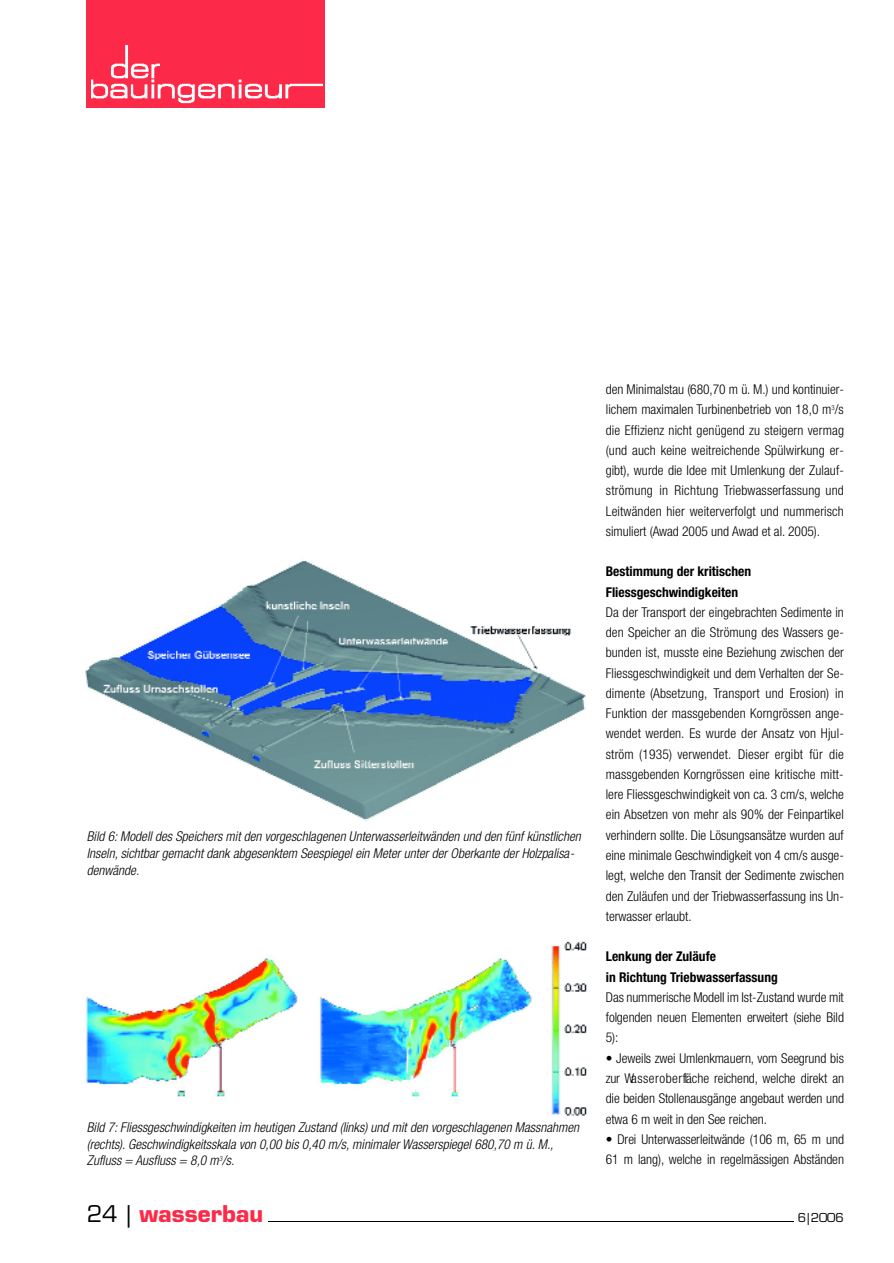
<style>
.page{position:relative;width:894px;height:1263px;background:#fff}
.page>*{position:absolute;margin:0;border:0;box-sizing:border-box;transform-origin:0 0}
.t1{font:700 22.5px "Eurostile LT";color:#fc2948}
.t2{font:300 condensed 13.5px/20.2px "Helvetica Neue LT";color:#000;text-align:justify}
.t3{font:italic 300 condensed 13.5px/16.5px "Helvetica Neue LT";color:#000}
.t4{font:700 condensed 13.5px/20.5px "Helvetica Neue LT";color:#000}
.t5{font:12px "Eurostile LT";color:#000}
.s1{font-weight:400;color:#000}
</style>
<div class="page">
<div style="left:87px;top:0;width:238px;height:108px;background:#fc2948"></div>
<img style="left:91px;top:45px;width:151px;height:38px">
<img style="left:91px;top:83px;width:231px;height:21px">
<hr style="left:268px;top:1221px;width:525px;height:1px;background:#000">
<img style="left:85px;top:560px;width:501px;height:261px">
<img style="left:85px;top:941px;width:502px;height:175px">
<p class="t3" style="left:87px;top:829px;width:495px">Bild 6: Modell des Speichers mit den vorgeschlagenen Unterwasserleitwänden und den fünf künstlichen<br>Inseln, sichtbar gemacht dank abgesenktem Seespiegel ein Meter unter der Oberkante der Holzpalisa&shy;denwände.</p>
<p class="t3" style="left:87px;top:1120px;width:494px">Bild 7: Fliessgeschwindigkeiten im heutigen Zustand (links) und mit den vorgeschlagenen Massnahmen (rechts). Geschwindigkeitsskala von 0,00 bis 0,40 m/s, minimaler Wasserspiegel 680,70 m ü. M.,<br>Zufluss = Ausfluss = 8,0 m<sup>3</sup>/s.</p>
<p class="t2" style="left:606px;top:380px;width:240px">den Minimalstau (680,70 m ü. M.) und kontinuier&shy;lichem maximalen Turbinenbetrieb von 18,0 m<sup>3</sup>/s die Effizienz nicht genügend zu steigern vermag (und auch keine weitreichende Spülwirkung er&shy;gibt), wurde die Idee mit Umlenkung der Zulauf&shy;strömung in Richtung Triebwasserfassung und Leitwänden hier weiterverfolgt und nummerisch simuliert (Awad 2005 und Awad et al. 2005).</p>
<p class="t4" style="left:606px;top:562px;width:147px">Bestimmung der kritischen<br>Fliessgeschwindigkeiten</p>
<p class="t2" style="left:606px;top:603px;width:240px">Da der Transport der eingebrachten Sedimente in den Speicher an die Strömung des Wassers ge&shy;bunden ist, musste eine Beziehung zwischen der Fliessgeschwindigkeit und dem Verhalten der Se&shy;dimente (Absetzung, Transport und Erosion) in Funktion der massgebenden Korngrössen ange&shy;wendet werden. Es wurde der Ansatz von Hjul&shy;ström (1935) verwendet. Dieser ergibt für die massgebenden Korngrössen eine kritische mitt&shy;lere Fliessgeschwindigkeit von ca. 3 cm/s, welche ein Absetzen von mehr als 90% der Feinpartikel verhindern sollte. Die Lösungsansätze wurden auf eine minimale Geschwindigkeit von 4 cm/s ausge&shy;legt, welche den Transit der Sedimente zwischen den Zuläufen und der Triebwasserfassung ins Un&shy;terwasser erlaubt.</p>
<p class="t4" style="left:606px;top:947px;width:173px;line-height:20.1px">Lenkung der Zuläufe<br>in Richtung Triebwasserfassung</p>
<p class="t2" style="left:606px;top:988px;width:240px">Das nummerische Modell im Ist-Zustand wurde mit folgenden neuen Elementen erweitert (siehe Bild 5 ):</p>
<p class="t2" style="left:606px;top:1048px;width:240px">• Jeweils zwei Umlenkmauern, vom Seegrund bis zur Wa s s e ro b e rfläche reichend, welche direkt an die beiden Stollenausgänge angebaut werden und etwa 6 m weit in den See reichen.</p>
<p class="t2" style="left:606px;top:1129px;width:240px">• Drei Unterwasserleitwände (106 m, 65 m und<br>61 m lang), welche in regelmässigen A b s tä n d e n</p>
<h1 class="t1" style="left:87px;top:1205px;width:178px"><span class="s1">24 |</span> wasserbau</h1>
<p class="t5" style="left:797px;top:1212px;width:48px">6|2006</p>
</div>
